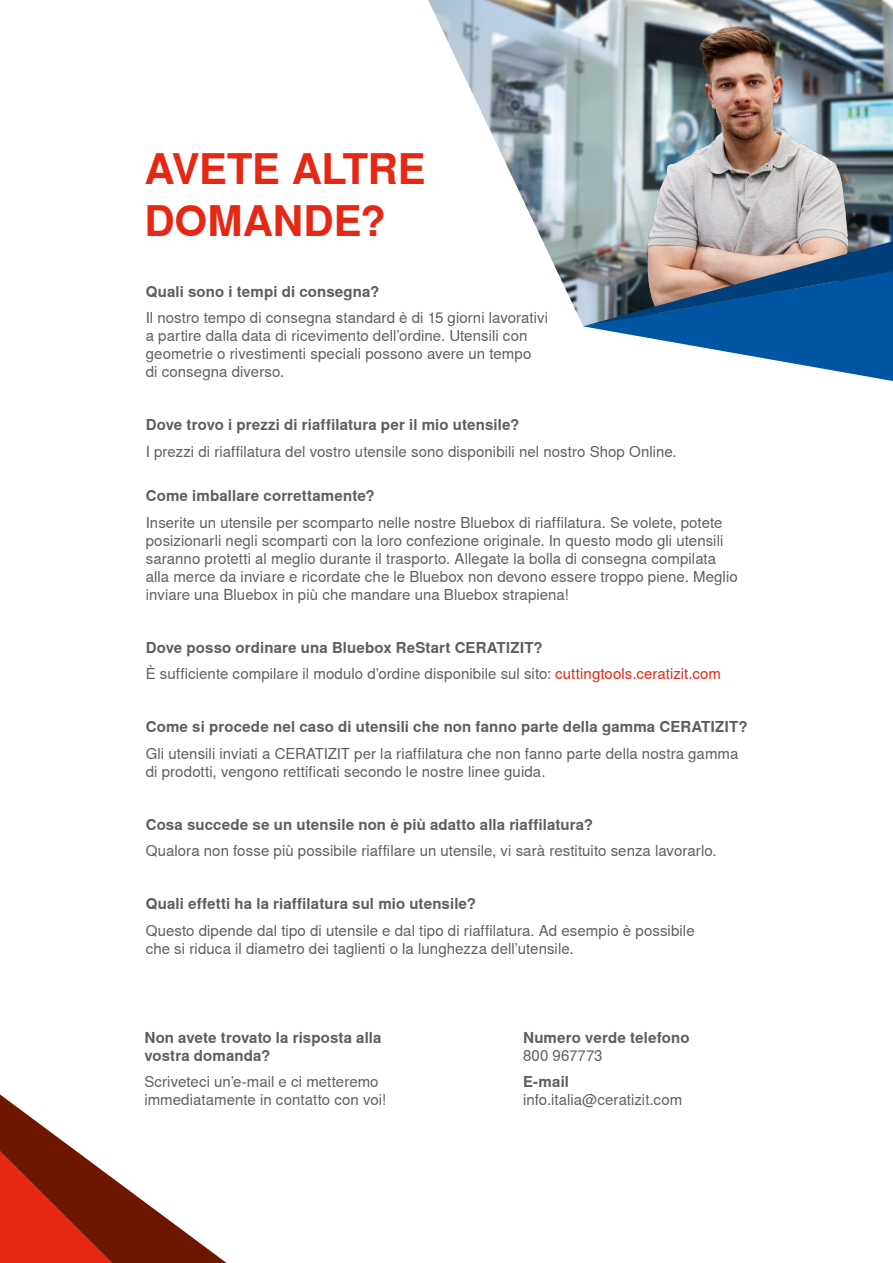
<style>
.page{position:relative;width:893px;height:1263px;background:#fff}
.page>*{position:absolute;margin:0;border:0;box-sizing:border-box;transform-origin:0 0}
.t1{font:700 42px/52.5px "Nimbus Sans WNT Global";letter-spacing:-.01em;color:#e52713}
.t2{font:15px/18px "Nimbus Sans WNT Global";letter-spacing:.005em;color:#5f5e5e}
.t3{font:700 15px/18px "Nimbus Sans WNT Global";letter-spacing:.01em;color:#5f5e5e}
.s1{font-weight:700}
.s2{color:#e52713}
</style>
<div class="page">
<img style="left:428px;top:0;width:465px;height:325px">
<img style="left:634px;top:11px;width:236px;height:230px">
<svg style="left:583px;top:241px;width:310px;height:140px"></svg>
<svg style="left:0;top:1094px;width:227px;height:169px"></svg>
<h1 class="t1" style="left:144px;top:143px;width:283px">AVETE ALTRE<br>DOMANDE?</h1>
<p class="t3" style="left:146px;top:282px;width:235px">Quali sono i tempi di consegna?</p>
<p class="t2" style="left:146px;top:309px;width:404px">Il nostro tempo di consegna standard è di 15 giorni lavorativi a partire dalla data di ricevimento dell’ordine. Utensili con geometrie o rivestimenti speciali possono avere un tempo<br>di consegna diverso.</p>
<p class="t3" style="left:146px;top:416px;width:375px">Dove trovo i prezzi di riaffilatura per il mio utensile?</p>
<p class="t2" style="left:146px;top:442px;width:532px">I prezzi di riaffilatura del vostro utensile sono disponibili nel nostro Shop Online.</p>
<p class="t3" style="left:146px;top:487px;width:230px">Come imballare correttamente?</p>
<p class="t2" style="left:146px;top:513px;width:594px">Inserite un utensile per scomparto nelle nostre Bluebox di riaffilatura. Se volete, potete posizionarli negli scomparti con la loro confezione originale. In questo modo gli utensili saranno protetti al meglio durante il trasporto. Allegate la bolla di consegna compilata alla merce da inviare e ricordate che le Bluebox non devono essere troppo piene. Meglio inviare una Bluebox in più che mandare una Bluebox strapiena!</p>
<p class="t2" style="left:146px;top:634px;width:577px;line-height:26.5px"><span class="s1">Dove posso ordinare una Bluebox ReStart CERATIZIT?<br></span>È sufficiente compilare il modulo d’ordine disponibile sul sito: <span class="s2">cuttingtools.ceratizit.com</span></p>
<p class="t3" style="left:146px;top:718px;width:603px">Come si procede nel caso di utensili che non fanno parte della gamma CERATIZIT?</p>
<p class="t2" style="left:146px;top:744px;width:594px">Gli utensili inviati a CERATIZIT per la riaffilatura che non fanno parte della nostra gamma di prodotti, vengono rettificati secondo le nostre linee guida.</p>
<p class="t3" style="left:146px;top:815px;width:449px">Cosa succede se un utensile non è più adatto alla riaffilatura?</p>
<p class="t2" style="left:146px;top:842px;width:572px">Qualora non fosse più possibile riaffilare un utensile, vi sarà restituito senza lavorarlo.</p>
<p class="t3" style="left:146px;top:895px;width:332px">Quali effetti ha la riaffilatura sul mio utensile?</p>
<p class="t2" style="left:146px;top:922px;width:550px">Questo dipende dal tipo di utensile e dal tipo di riaffilatura. Ad esempio è possibile che si riduca il diametro dei taglienti o la lunghezza dell’utensile.</p>
<p class="t3" style="left:144px;top:1029px;width:239px">Non avete trovato la risposta alla vostra domanda?</p>
<p class="t2" style="left:144px;top:1073px;width:243px">Scriveteci un’e-mail e ci metteremo immediatamente in contatto con voi!</p>
<p class="t3" style="left:523px;top:1029px;width:168px">Numero verde telefono</p>
<p class="t2" style="left:523px;top:1047px;width:81px">800 967773</p>
<p class="t3" style="left:523px;top:1073px;width:47px">E-mail</p>
<p class="t2" style="left:523px;top:1091px;width:161px">info.italia@ceratizit.com</p>
</div>
